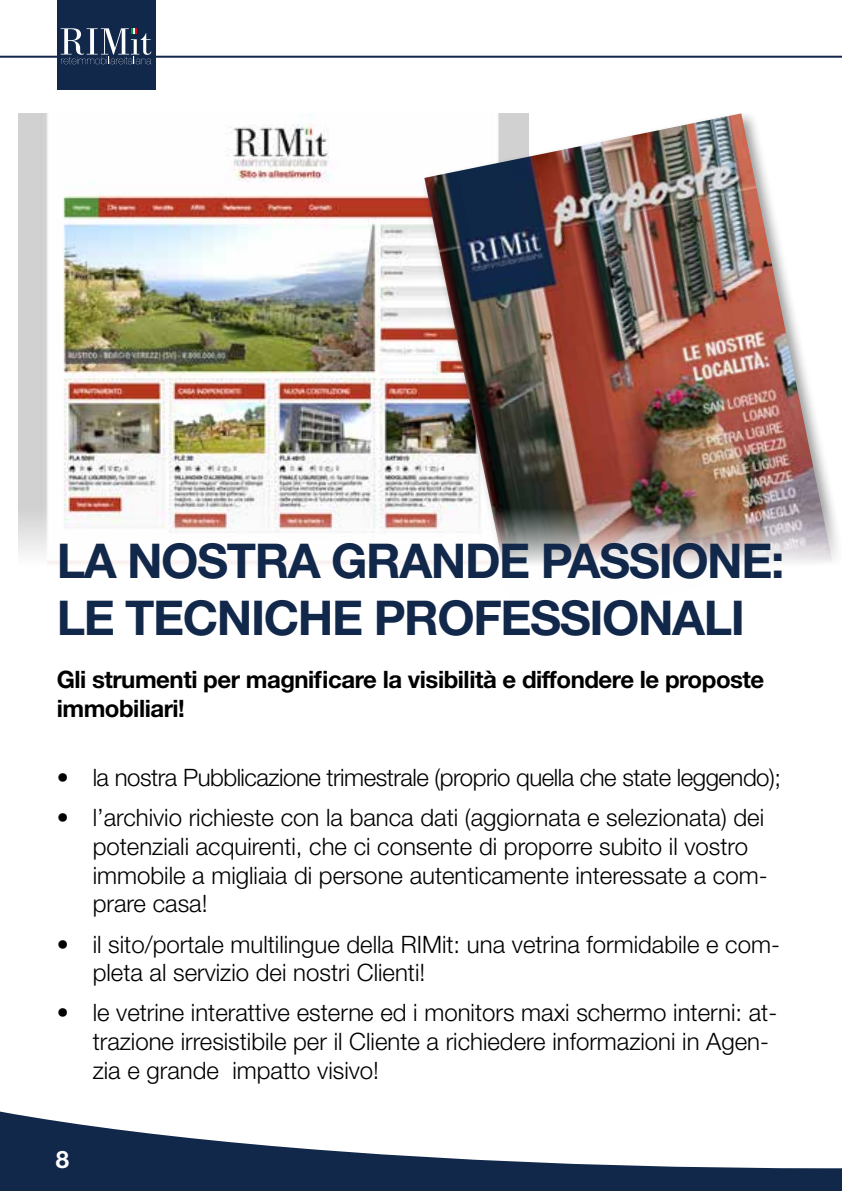
<style>
.page{position:relative;width:842px;height:1191px;background:#fff}
.page>*{position:absolute;margin:0;border:0;box-sizing:border-box;transform-origin:0 0}
.t1{font:700 48px/57.6px "Helvetica Neue LT Std";letter-spacing:-.03em;color:#11284b}
.t2{font:300 24px/28.8px "Helvetica Neue LT Std";color:#000}
.t3{font:700 24px/28.8px "Helvetica Neue LT Std";letter-spacing:-.02em;color:#000}
.t4{font:300 24px "Helvetica Neue LT Std";letter-spacing:-.02em;color:#000}
.t5{font:700 24px "Helvetica Neue LT Std";color:#fff}
</style>
<div class="page">
<hr style="left:0;top:56px;width:842px;height:2px;background:#11284b">
<div style="left:57px;top:0;width:98px;height:90px;background:#11284b"></div>
<svg style="left:61px;top:28px;width:90px;height:36px"></svg>
<svg style="left:0;top:1111px;width:842px;height:80px"></svg>
<img style="left:18px;top:113px;width:402px;height:451px">
<div style="left:420px;top:113px;width:422px;height:529px;background:#000;opacity:.4"></div>
<img style="left:424px;top:113px;width:408px;height:513px">
<h1 class="t1" style="left:57px;top:530px;width:729px">LA NOSTRA GRANDE PASSIONE:<br>LE TECNICHE PROFESSIONALI</h1>
<p class="t3" style="left:57px;top:664px;width:709px">Gli strumenti per magnificare la visibilità e diffondere le proposte immobiliari!</p>
<p class="t4" style="left:57px;top:762px;width:726px">• la nostra Pubblicazione trimestrale (proprio quella che state leggendo);</p>
<p class="t2" style="left:93px;top:802px;width:676px;text-indent:-36px">• l’archivio richieste con la banca dati (aggiornata e selezionata) dei potenziali acquirenti, che ci consente di proporre subito il vostro immobile a migliaia di persone autenticamente interessate a com&shy;prare casa!</p>
<p class="t2" style="left:93px;top:929px;width:689px;text-indent:-36px">• il sito/portale multilingue della RIMit: una vetrina formidabile e com&shy;pleta al servizio dei nostri Clienti!</p>
<p class="t2" style="left:93px;top:998px;width:686px;text-indent:-36px">• le vetrine interattive esterne ed i monitors maxi schermo interni: at&shy;trazione irresistibile per il Cliente a richiedere informazioni in Agen&shy;zia e grande impatto visivo!</p>
<p class="t5" style="left:56px;top:1145px;width:15px">8</p>
</div>
